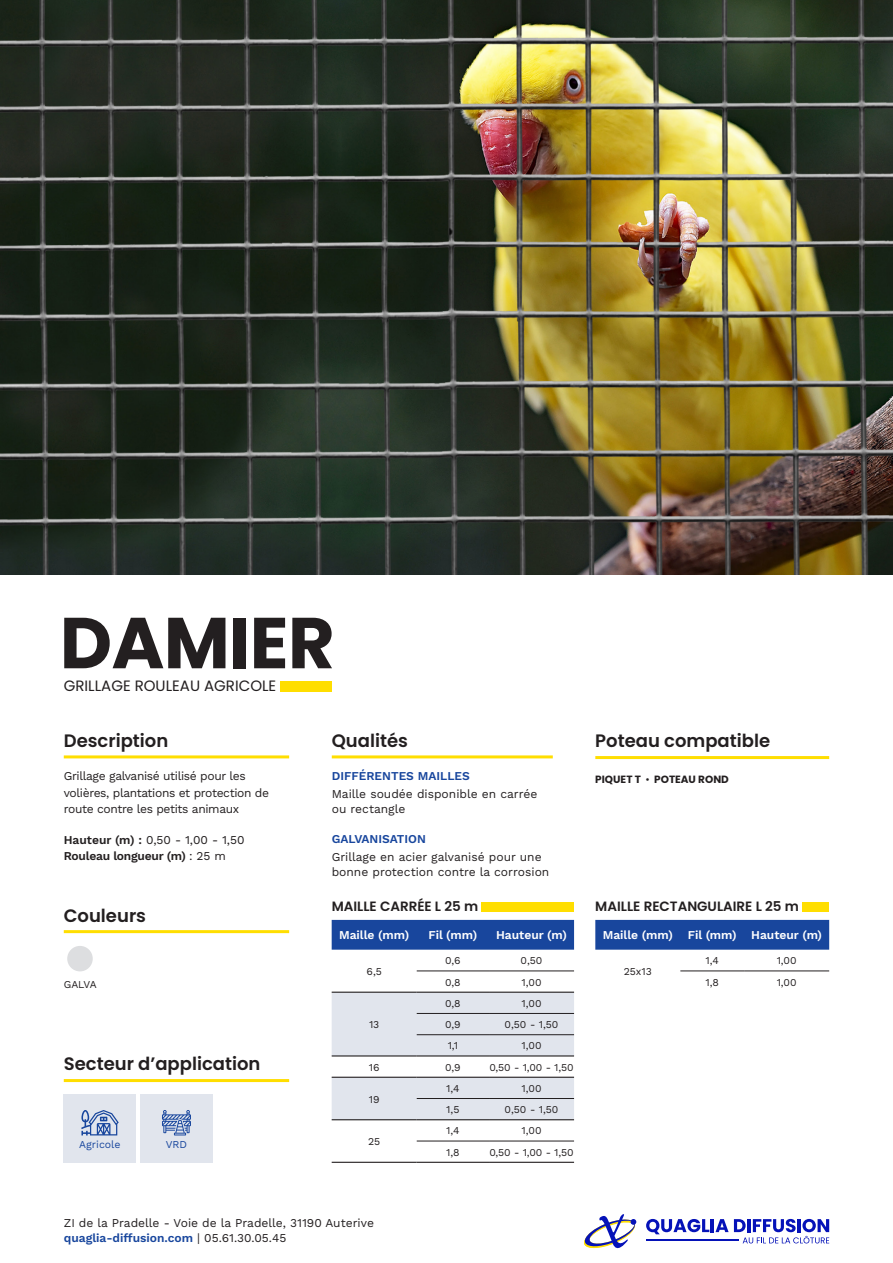
<style>
.page{position:relative;width:893px;height:1263px;background:#fff}
.page>*{position:absolute;margin:0;border:0;box-sizing:border-box;transform-origin:0 0}
.t1{font:700 72px "Poppins";letter-spacing:-.01em;color:#231f20}
.t2{font:600 18px "Poppins";color:#231f20}
.t3{font:15px "Poppins";color:#231f20}
.t4{font:600 13.5px "Poppins";color:#231f20}
.t5{font:12px/15px "Work Sans";color:#231f20}
.t6{font:12px/16.5px "Work Sans";letter-spacing:-.03em;color:#231f20}
.t7{font:600 12px "Work Sans";color:#fff}
.t8{font:600 12px "Work Sans";color:#18469d}
.t9{font:600 12px "Work Sans";letter-spacing:-.02em;color:#231f20}
.t10{font:10.5px "Work Sans";color:#231f20}
.t11{font:700 10.5px "Poppins";color:#231f20}
.t12{font:10.5px "Work Sans";color:#18469d}
.s1{font-weight:600}
.s2{font-weight:400}
.s3{font-weight:600;color:#18469d}
</style>
<div class="page">
<svg style="left:584px;top:1214px;width:53px;height:35px"></svg>
<svg style="left:646px;top:1219px;width:183px;height:24px"></svg>
<hr style="left:646px;top:1240px;width:93px;height:1px;background:#0512b8">
<img style="left:0;top:0;width:893px;height:574px">
<div style="left:280px;top:681px;width:52px;height:10px;background:#ffde00"></div>
<div style="left:67px;top:946px;width:26px;height:25px;background:#dddee0;border-radius:50%"></div>
<hr style="left:64px;top:755px;width:225px;height:3px;background:#ffde00">
<hr style="left:64px;top:930px;width:225px;height:3px;background:#ffde00">
<hr style="left:64px;top:1079px;width:225px;height:3px;background:#ffde00">
<div style="left:64px;top:1095px;width:72px;height:68px;background:#e1e5ed"></div>
<div style="left:140px;top:1095px;width:73px;height:68px;background:#e1e5ed"></div>
<svg style="left:81px;top:1110px;width:38px;height:25px"></svg>
<svg style="left:162px;top:1110px;width:29px;height:25px"></svg>
<div style="left:332px;top:920px;width:242px;height:30px;background:#18469d"></div>
<svg style="left:332px;top:993px;width:242px;height:126px"></svg>
<hr style="left:417px;top:970px;width:72px;height:1px;background:#231f20">
<hr style="left:489px;top:970px;width:85px;height:1px;background:#231f20">
<hr style="left:417px;top:1013px;width:72px;height:1px;background:#231f20">
<hr style="left:489px;top:1013px;width:85px;height:1px;background:#231f20">
<hr style="left:417px;top:1034px;width:72px;height:1px;background:#231f20">
<hr style="left:489px;top:1034px;width:85px;height:1px;background:#231f20">
<hr style="left:417px;top:1098px;width:72px;height:1px;background:#231f20">
<hr style="left:489px;top:1098px;width:85px;height:1px;background:#231f20">
<hr style="left:417px;top:1141px;width:72px;height:1px;background:#231f20">
<hr style="left:489px;top:1141px;width:85px;height:1px;background:#231f20">
<hr style="left:332px;top:992px;width:85px;height:1px;background:#231f20">
<hr style="left:332px;top:1055px;width:85px;height:1px;background:#231f20">
<hr style="left:417px;top:992px;width:72px;height:1px;background:#231f20">
<hr style="left:489px;top:992px;width:85px;height:1px;background:#231f20">
<hr style="left:417px;top:1055px;width:72px;height:1px;background:#231f20">
<hr style="left:489px;top:1055px;width:85px;height:1px;background:#231f20">
<hr style="left:332px;top:1077px;width:85px;height:1px;background:#231f20">
<hr style="left:332px;top:1119px;width:85px;height:1px;background:#231f20">
<hr style="left:417px;top:1077px;width:72px;height:1px;background:#231f20">
<hr style="left:489px;top:1077px;width:85px;height:1px;background:#231f20">
<hr style="left:417px;top:1119px;width:72px;height:1px;background:#231f20">
<hr style="left:489px;top:1119px;width:85px;height:1px;background:#231f20">
<hr style="left:417px;top:1162px;width:72px;height:1px;background:#231f20">
<hr style="left:489px;top:1162px;width:85px;height:1px;background:#231f20">
<hr style="left:332px;top:1162px;width:85px;height:1px;background:#231f20">
<div style="left:481px;top:902px;width:93px;height:9px;background:#ffde00"></div>
<hr style="left:332px;top:755px;width:221px;height:3px;background:#ffde00">
<div style="left:595px;top:920px;width:234px;height:30px;background:#18469d"></div>
<hr style="left:680px;top:970px;width:64px;height:1px;background:#231f20">
<hr style="left:744px;top:970px;width:85px;height:1px;background:#231f20">
<div style="left:802px;top:902px;width:27px;height:9px;background:#ffde00"></div>
<hr style="left:595px;top:756px;width:234px;height:3px;background:#ffde00">
<p class="t1" style="left:60px;top:601px;width:277px">DAMIER</p>
<p class="t3" style="left:64px;top:677px;width:214px">GRILLAGE ROULEAU AGRICOLE</p>
<p class="t2" style="left:64px;top:730px;width:106px">Description</p>
<p class="t6" style="left:64px;top:768px;width:207px">Grillage galvanisé utilisé pour les volières, plantations et protection de route contre les petits animaux</p>
<p class="t5" style="left:64px;top:833px;width:182px"><span class="s1">Hauteur (m) :</span> 0,50 - 1,00 - 1,50</p>
<p class="t9" style="left:64px;top:849px;width:164px">Rouleau longueur (m) <span class="s2">: 25 m</span></p>
<p class="t2" style="left:64px;top:905px;width:84px">Couleurs</p>
<p class="t10" style="left:64px;top:978px;width:34px">GALVA</p>
<p class="t2" style="left:64px;top:1053px;width:198px">Secteur d’application</p>
<p class="t12" style="left:79px;top:1138px;width:43px">Agricole</p>
<p class="t12" style="left:166px;top:1138px;width:23px">VRD</p>
<p class="t2" style="left:332px;top:730px;width:78px">Qualités</p>
<p class="t8" style="left:332px;top:769px;width:140px">DIFFÉRENTES MAILLES</p>
<p class="t5" style="left:332px;top:787px;width:207px">Maille soudée disponible en carrée ou rectangle</p>
<p class="t8" style="left:332px;top:832px;width:96px">GALVANISATION</p>
<p class="t5" style="left:332px;top:850px;width:219px">Grillage en acier galvanisé pour une bonne protection contre la corrosion</p>
<p class="t4" style="left:332px;top:899px;width:148px">MAILLE CARRÉE L 25 m</p>
<p class="t7" style="left:339px;top:928px;width:72px">Maille (mm)</p>
<p class="t7" style="left:428px;top:928px;width:51px">Fil (mm)</p>
<p class="t7" style="left:496px;top:928px;width:72px">Hauteur (m)</p>
<p class="t10" style="left:366px;top:965px;width:17px">6,5</p>
<p class="t10" style="left:445px;top:954px;width:17px">0,6</p>
<p class="t10" style="left:521px;top:954px;width:23px">0,50</p>
<p class="t10" style="left:445px;top:976px;width:17px">0,8</p>
<p class="t10" style="left:521px;top:976px;width:22px">1,00</p>
<p class="t10" style="left:369px;top:1018px;width:12px">13</p>
<p class="t10" style="left:445px;top:997px;width:17px">0,8</p>
<p class="t10" style="left:521px;top:997px;width:22px">1,00</p>
<p class="t10" style="left:445px;top:1018px;width:17px">0,9</p>
<p class="t10" style="left:505px;top:1018px;width:55px">0,50 - 1,50</p>
<p class="t10" style="left:448px;top:1039px;width:12px">1,1</p>
<p class="t10" style="left:521px;top:1039px;width:22px">1,00</p>
<p class="t10" style="left:369px;top:1061px;width:12px">16</p>
<p class="t10" style="left:445px;top:1061px;width:17px">0,9</p>
<p class="t10" style="left:489px;top:1061px;width:86px">0,50 - 1,00 - 1,50</p>
<p class="t10" style="left:369px;top:1093px;width:12px">19</p>
<p class="t10" style="left:446px;top:1082px;width:15px">1,4</p>
<p class="t10" style="left:521px;top:1082px;width:22px">1,00</p>
<p class="t10" style="left:446px;top:1103px;width:15px">1,5</p>
<p class="t10" style="left:505px;top:1103px;width:55px">0,50 - 1,50</p>
<p class="t10" style="left:368px;top:1135px;width:14px">25</p>
<p class="t10" style="left:446px;top:1124px;width:15px">1,4</p>
<p class="t10" style="left:521px;top:1124px;width:22px">1,00</p>
<p class="t10" style="left:446px;top:1146px;width:15px">1,8</p>
<p class="t10" style="left:489px;top:1146px;width:86px">0,50 - 1,00 - 1,50</p>
<p class="t2" style="left:595px;top:730px;width:176px">Poteau compatible</p>
<p class="t11" style="left:595px;top:773px;width:135px">PIQUET T <span class="s2">•</span> POTEAU ROND</p>
<p class="t4" style="left:595px;top:899px;width:205px">MAILLE RECTANGULAIRE L 25 m</p>
<p class="t7" style="left:603px;top:928px;width:72px">Maille (mm)</p>
<p class="t7" style="left:688px;top:928px;width:51px">Fil (mm)</p>
<p class="t7" style="left:751px;top:928px;width:72px">Hauteur (m)</p>
<p class="t10" style="left:624px;top:965px;width:30px">25x13</p>
<p class="t10" style="left:706px;top:954px;width:15px">1,4</p>
<p class="t10" style="left:777px;top:954px;width:22px">1,00</p>
<p class="t10" style="left:705px;top:976px;width:15px">1,8</p>
<p class="t10" style="left:777px;top:976px;width:22px">1,00</p>
<p class="t5" style="left:64px;top:1216px;width:312px">ZI de la Pradelle - Voie de la Pradelle, 31190 Auterive <span class="s3">quaglia-diffusion.com</span> | 05.61.30.05.45</p>
</div>
